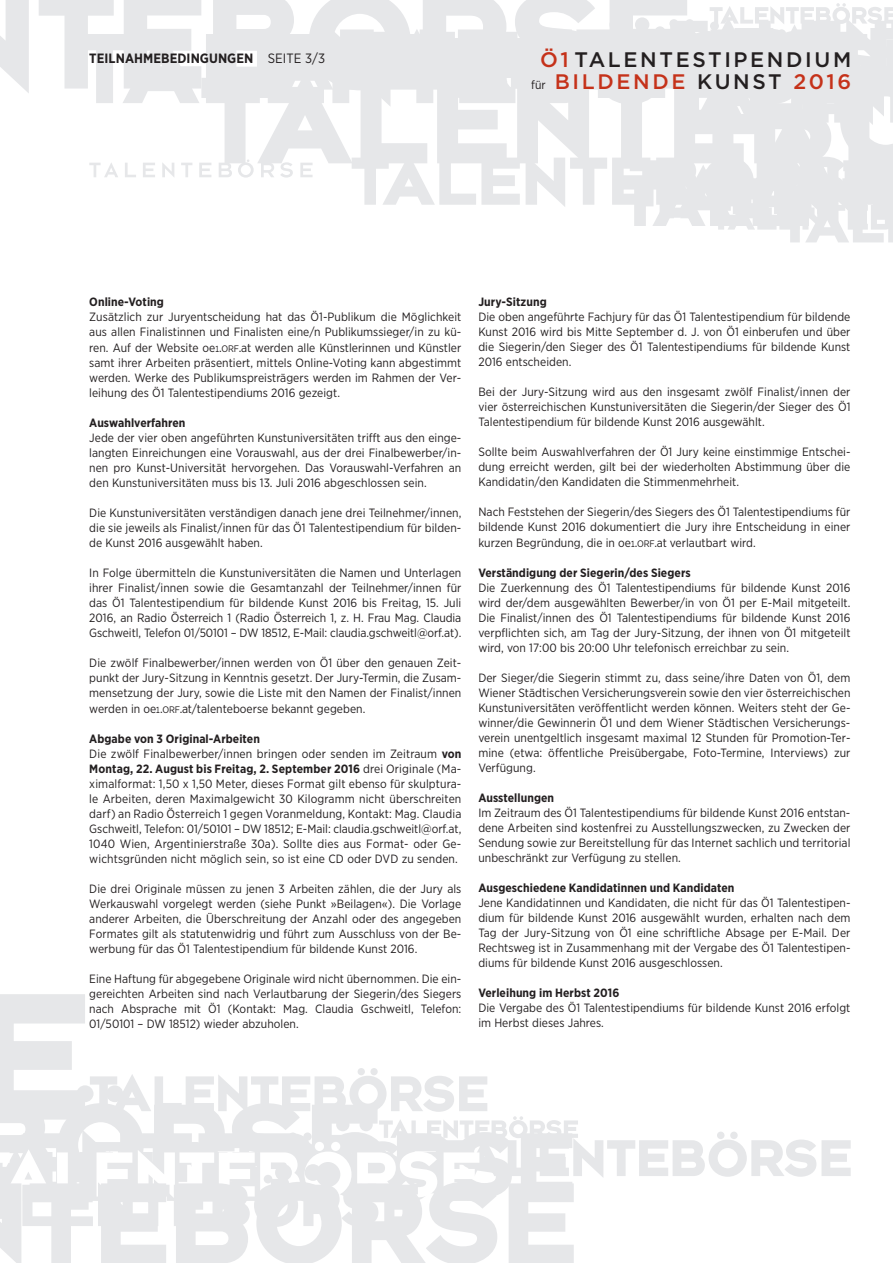
<style>
.page{position:relative;width:893px;height:1263px;background:#fff}
.page>*{position:absolute;margin:0;border:0;box-sizing:border-box;transform-origin:0 0}
.t1{font:500 21px/22.5px "Gotham";letter-spacing:.125em;color:#231f20;text-align:center}
.t2{font:700 13.5px "Gotham Narrow";letter-spacing:.005em;color:#231f20}
.t3{font:12px/15px "Gotham Narrow";letter-spacing:.005em;color:#231f20;text-align:justify}
.t4{font:700 12px "Gotham Narrow";letter-spacing:.005em;color:#231f20}
.s1{font-weight:400}
.s2{color:#c5321a}
.s3{font-family:"Gotham Narrow";font-weight:400;font-size:12px}
.s4{font-size:16.2px}
.s5{font-size:9.45px}
.s6{font-weight:700}
</style>
<div class="page">
<svg style="left:0;top:0;width:687px;height:93px;fill:#e6e7e9"></svg>
<svg style="left:77px;top:17px;width:142px;height:86px;fill:#e6e7e9"></svg>
<svg style="left:201px;top:57px;width:18px;height:108px"></svg>
<svg style="left:89px;top:162px;width:122px;height:15px"></svg>
<svg style="left:219px;top:3px;width:674px;height:240px"></svg>
<div style="left:340px;top:38px;width:368px;height:40px;background:#e6e7e9"></div>
<svg style="left:0;top:1228px;width:574px;height:35px;fill:#e6e7e9"></svg>
<svg style="left:0;top:994px;width:851px;height:234px"></svg>
<p class="t2" style="left:89px;top:49px;width:237px">TEILNAHMEBEDINGUNGEN <span class="s1">SEITE 3/3</span></p>
<h1 class="t1" style="left:531px;top:48px;width:321px"><span class="s2">Ö1</span> TALENTESTIPENDIUM <span class="s3">für</span> <span class="s2">BILDENDE</span> KUNST <span class="s2">2016</span></h1>
<p class="t4" style="left:89px;top:294px;width:76px">Online-Voting</p>
<p class="t3" style="left:89px;top:309px;width:374px">Zusätzlich zur Juryentscheidung hat das Ö1-Publikum die Möglichkeit aus allen Finalistinnen und Finalisten eine/n Publikumssieger/in zu kü&shy;ren. Auf der Website oe<span class="s4">1</span>.<span class="s5">ORF</span>.at werden alle Künstlerinnen und Künstler samt ihrer Arbeiten präsentiert, mittels Online-Voting kann abgestimmt werden. Werke des Publikumspreisträgers werden im Rahmen der Ver&shy;leihung des Ö1 Talentestipendiums 2016 gezeigt.</p>
<p class="t4" style="left:89px;top:415px;width:98px">Auswahlverfahren</p>
<p class="t3" style="left:89px;top:430px;width:374px">Jede der vier oben angeführten Kunstuniversitäten trifft aus den einge&shy;langten Einreichungen eine Vorauswahl, aus der drei Finalbewerber/in&shy;nen pro Kunst-Universität hervorgehen. Das Vorauswahl-Verfahren an den Kunstuniversitäten muss bis 13. Juli 2016 abgeschlossen sein.</p>
<p class="t3" style="left:89px;top:505px;width:374px">Die Kunstuniversitäten verständigen danach jene drei Teilnehmer/innen, die sie jeweils als Finalist/innen für das Ö1 Talentestipendium für bilden&shy;de Kunst 2016 ausgewählt haben.</p>
<p class="t3" style="left:89px;top:565px;width:374px">In Folge übermitteln die Kunstuniversitäten die Namen und Unterlagen ihrer Finalist/innen sowie die Gesamtanzahl der Teilnehmer/innen für das Ö1 Talentestipendium für bildende Kunst 2016 bis Freitag, 15. Juli 2016, an Radio Österreich 1 (Radio Österreich 1, z. H. Frau Mag. Claudia Gschweitl, Telefon 01/50101 – DW 18512, E-Mail: claudia.gschweitl@orf.at).</p>
<p class="t3" style="left:89px;top:655px;width:374px">Die zwölf Finalbewerber/innen werden von Ö1 über den genauen Zeit&shy;punkt der Jury-Sitzung in Kenntnis gesetzt. Der Jury-Termin, die Zusam&shy;mensetzung der Jury, sowie die Liste mit den Namen der Finalist/innen werden in oe<span class="s4">1</span>.<span class="s5">ORF</span>.at/talenteboerse bekannt gegeben.</p>
<p class="t3" style="left:89px;top:731px;width:374px;text-align:left"><span class="s6">Abgabe von 3 Original-Arbeiten<br></span>Die zwölf Finalbewerber/innen bringen oder senden im Zeitraum <span class="s6">von Montag, 22. August bis Freitag, 2. September 2016</span> drei Originale (Ma&shy;ximalformat: 1,50 x 1,50 Meter, dieses Format gilt ebenso für skulptura&shy;le Arbeiten, deren Maximalgewicht 30 Kilogramm nicht überschreiten darf) an Radio Österreich 1 gegen Voranmeldung, Kontakt: Mag. Claudia Gschweitl, Telefon: 01/50101 – DW 18512; E-Mail: claudia.gschweitl@orf.at, 1040 Wien, Argentinierstraße 30a). Sollte dies aus Format- oder Ge&shy;wichtsgründen nicht möglich sein, so ist eine CD oder DVD zu senden.</p>
<p class="t3" style="left:89px;top:881px;width:374px">Die drei Originale müssen zu jenen 3 Arbeiten zählen, die der Jury als Werkauswahl vorgelegt werden (siehe Punkt »Beilagen«). Die Vorlage anderer Arbeiten, die Überschreitung der Anzahl oder des angegeben Formates gilt als statutenwidrig und führt zum Ausschluss von der Be&shy;werbung für das Ö1 Talentestipendium für bildende Kunst 2016.</p>
<p class="t3" style="left:89px;top:971px;width:374px">Eine Haftung für abgegebene Originale wird nicht übernommen. Die ein&shy;gereichten Arbeiten sind nach Verlautbarung der Siegerin/des Siegers nach Absprache mit Ö1 (Kontakt: Mag. Claudia Gschweitl, Telefon:<br>01/50101 – DW 18512) wieder abzuholen.</p>
<p class="t4" style="left:478px;top:294px;width:70px">Jury-Sitzung</p>
<p class="t3" style="left:478px;top:309px;width:374px">Die oben angeführte Fachjury für das Ö1 Talentestipendium für bildende Kunst 2016 wird bis Mitte September d. J. von Ö1 einberufen und über die Siegerin/den Sieger des Ö1 Talentestipendiums für bildende Kunst 2016 entscheiden.</p>
<p class="t3" style="left:478px;top:384px;width:374px">Bei der Jury-Sitzung wird aus den insgesamt zwölf Finalist/innen der vier österreichischen Kunstuniversitäten die Siegerin/der Sieger des Ö1<br>Talentestipendium für bildende Kunst 2016 ausgewählt.</p>
<p class="t3" style="left:478px;top:444px;width:374px">Sollte beim Auswahlverfahren der Ö1 Jury keine einstimmige Entschei&shy;dung erreicht werden, gilt bei der wiederholten Abstimmung über die Kandidatin/den Kandidaten die Stimmenmehrheit.</p>
<p class="t3" style="left:478px;top:504px;width:374px">Nach Feststehen der Siegerin/des Siegers des Ö1 Talentestipendiums für bildende Kunst 2016 dokumentiert die Jury ihre Entscheidung in einer kurzen Begründung, die in oe<span class="s4">1</span>.<span class="s5">ORF</span>.at verlautbart wird.</p>
<p class="t4" style="left:478px;top:565px;width:214px">Verständigung der Siegerin/des Siegers</p>
<p class="t3" style="left:478px;top:580px;width:374px">Die Zuerkennung des Ö1 Talentestipendiums für bildende Kunst 2016 wird der/dem ausgewählten Bewerber/in von Ö1 per E-Mail mitgeteilt.<br>Die Finalist/innen des Ö1 Talentestipendiums für bildende Kunst 2016 verpflichten sich, am Tag der Jury-Sitzung, der ihnen von Ö1 mitgeteilt wird, von 17:00 bis 20:00 Uhr telefonisch erreichbar zu sein.</p>
<p class="t3" style="left:478px;top:670px;width:374px">Der Sieger/die Siegerin stimmt zu, dass seine/ihre Daten von Ö1, dem Wiener Städtischen Versicherungsverein sowie den vier österreichischen Kunstuniversitäten veröffentlicht werden können. Weiters steht der Ge&shy;winner/die Gewinnerin Ö1 und dem Wiener Städtischen Versicherungs&shy;verein unentgeltlich insgesamt maximal 12 Stunden für Promotion-Ter&shy;mine (etwa: öffentliche Preisübergabe, Foto-Termine, Interviews) zur Verfügung.</p>
<p class="t4" style="left:478px;top:790px;width:77px">Ausstellungen</p>
<p class="t3" style="left:478px;top:805px;width:374px">Im Zeitraum des Ö1 Talentestipendiums für bildende Kunst 2016 entstan&shy;dene Arbeiten sind kostenfrei zu Ausstellungszwecken, zu Zwecken der Sendung sowie zur Bereitstellung für das Internet sachlich und territorial unbeschränkt zur Verfügung zu stellen.</p>
<p class="t4" style="left:478px;top:880px;width:257px">Ausgeschiedene Kandidatinnen und Kandidaten</p>
<p class="t3" style="left:478px;top:895px;width:374px">Jene Kandidatinnen und Kandidaten, die nicht für das Ö1 Talentestipen&shy;dium für bildende Kunst 2016 ausgewählt wurden, erhalten nach dem Tag der Jury-Sitzung von Ö1 eine schriftliche Absage per E-Mail. Der Rechtsweg ist in Zusammenhang mit der Vergabe des Ö1 Talentestipen&shy;diums für bildende Kunst 2016 ausgeschlossen.</p>
<p class="t4" style="left:478px;top:985px;width:142px">Verleihung im Herbst 2016</p>
<p class="t3" style="left:478px;top:1000px;width:374px">Die Vergabe des Ö1 Talentestipendiums für bildende Kunst 2016 erfolgt im Herbst dieses Jahres.</p>
</div>
